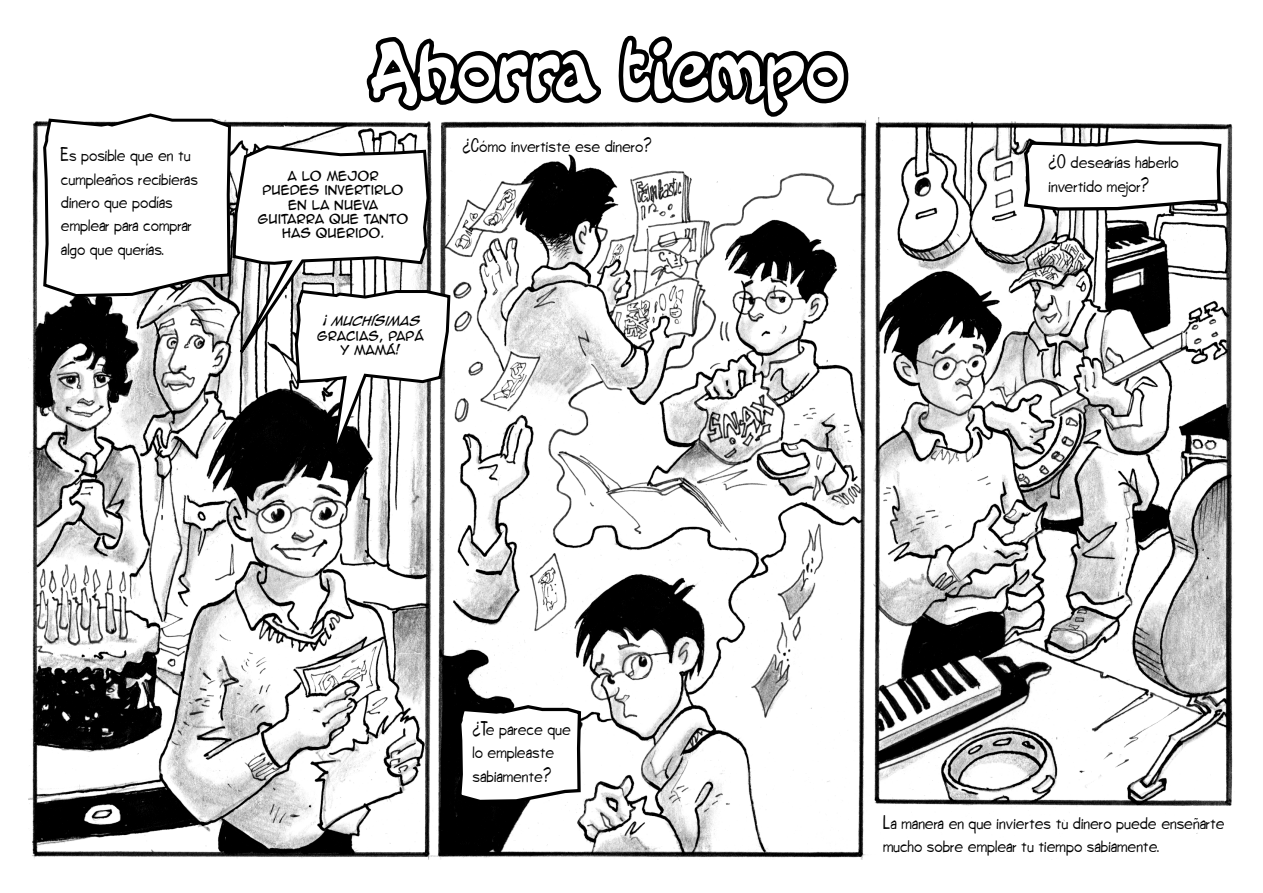
<style>
.page{position:relative;width:1263px;height:893px;background:#fff}
.page>*{position:absolute;margin:0;border:0;box-sizing:border-box;transform-origin:0 0}
.Heading_2{font:72px "CC Fairy Tale";color:#fff}
.Comic_Text{font:condensed 19.5px/23.4px "Comic 3";color:#000}
.Comix_speech{font:12px/14.4px "Anime Ace 2.0 BB";color:#000;text-align:center}
.s1{font-style:italic}
</style>
<div class="page">
<img style="left:29px;top:118px;width:1205px;height:742px">
<svg style="left:447px;top:51px;width:57px;height:809px"></svg>
<svg style="left:490px;top:50px;width:111px;height:58px"></svg>
<svg style="left:615px;top:35px;width:181px;height:86px"></svg>
<svg style="left:796px;top:51px;width:57px;height:809px"></svg>
<svg style="left:456px;top:703px;width:127px;height:102px"></svg>
<svg style="left:41px;top:37px;width:424px;height:446px"></svg>
<svg style="left:1022px;top:138px;width:201px;height:74px"></svg>
<p class="Comic_Text" style="left:61px;top:143px;width:138px">Es posible que en tu cumpleaños recibieras dinero que podías emplear para comprar algo que querías.</p>
<p class="Heading_2" style="left:371px;top:33px;width:476px">Ahorra tiempo</p>
<p class="Comix_speech" style="left:258px;top:168px;width:152px">A LO MEJOR<br>PUEDES INVERTIRLO<br>EN LA NUEVA<br>GUITARRA QUE TANTO<br>HAS QUERIDO.</p>
<p class="Comix_speech" style="left:317px;top:314px;width:108px">¡ <span class="s1">MUCHÍSIMAS<br></span>GRACIAS, PAPÁ<br>Y MAMÁ!</p>
<p class="Comic_Text" style="left:463px;top:134px;width:191px">¿Cómo invertiste ese dinero?</p>
<p class="Comic_Text" style="left:1048px;top:150px;width:132px">¿O desearías haberlo invertido mejor?</p>
<p class="Comic_Text" style="left:472px;top:717px;width:100px">¿Te parece que lo empleaste sabiamente?</p>
<p class="Comic_Text" style="left:883px;top:811px;width:343px">La manera en que inviertes tu dinero puede enseñarte mucho sobre emplear tu tiempo sabiamente.</p>
</div>
